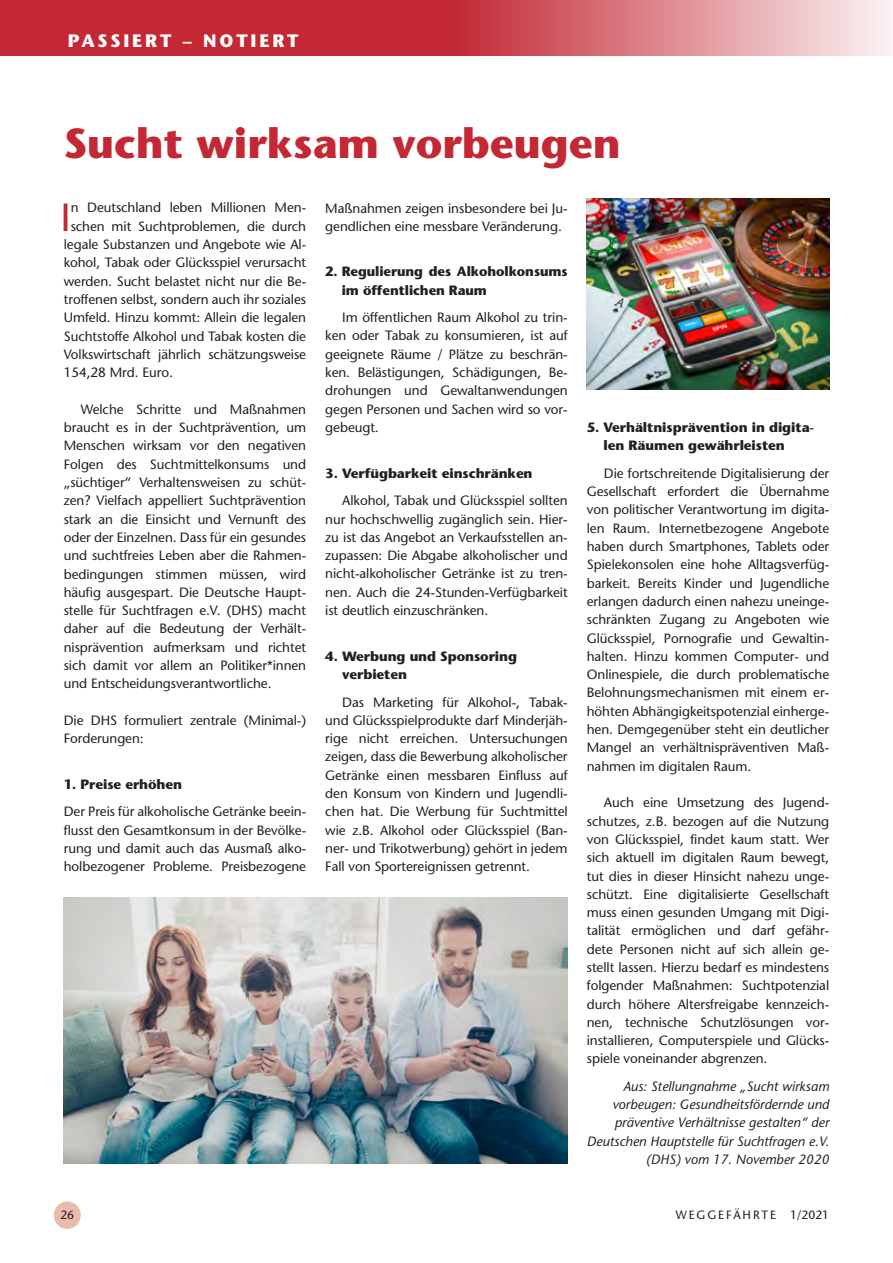
<style>
.page{position:relative;width:893px;height:1263px;background:#fff}
.page>*{position:absolute;margin:0;border:0;box-sizing:border-box;transform-origin:0 0}
._01_Headline{font:700 42px "ITC Stone Sans Pro";color:#c32834}
._02_Grundschrift_Ini{font:500 39.3px "Stone Sans Std";color:#c32834}
.t1{font:700 18px "ITC Stone Sans Pro";letter-spacing:.16em;color:#fff}
._03_Grundschrift_Ein{font:500 13.5px/18.3px "Stone Sans Std";letter-spacing:-.005em;color:#231f20;text-align:justify}
._02_Grundschrift_Ini-2{font:500 13.5px "Stone Sans Std";letter-spacing:-.005em;color:#231f20}
._04_Grundschrift_ohn{font:500 13.5px/18.3px "Stone Sans Std";letter-spacing:-.005em;color:#231f20}
._08_Zwischentitel_sc{font:700 13.5px/18.3px "ITC Stone Sans Pro";letter-spacing:-.005em;color:#231f20}
._06_Quelle{font:italic 500 13.5px/18.3px "Stone Sans Std";color:#231f20;text-align:right}
.t2{font:500 12px "Stone Sans Std";letter-spacing:.16em;color:#231f20}
</style>
<div class="page">
<svg style="left:0;top:0;width:893px;height:56px;background:#d05a63"></svg>
<div style="left:54px;top:1201px;width:27px;height:28px;background:#eabaab;border-radius:50%"></div>
<img style="left:64px;top:897px;width:504px;height:267px">
<img style="left:587px;top:198px;width:242px;height:192px">
<h3 class="t1" style="left:68px;top:30px;width:232px">PASSIERT – NOTIERT</h3>
<p class="_01_Headline" style="left:64px;top:119px;width:559px">Sucht wirksam vorbeugen</p>
<p class="_02_Grundschrift_Ini" style="left:60px;top:194px;width:12px">I</p>
<p class="_02_Grundschrift_Ini-2" style="left:71px;top:200px;width:237px">n Deutschland leben Millionen Men-</p>
<p class="_04_Grundschrift_ohn" style="left:325px;top:199px;width:244px">Maßnahmen zeigen insbesondere bei Ju&shy;gendlichen eine messbare Veränderung.</p>
<p class="_08_Zwischentitel_sc" style="left:342px;top:263px;width:227px;text-indent:-16px">2. Regulierung des Alkoholkonsums im öffentlichen Raum</p>
<p class="_03_Grundschrift_Ein" style="left:325px;top:308px;width:244px;text-indent:17px">Im öffentlichen Raum Alkohol zu trin&shy;ken oder Tabak zu konsumieren, ist auf geeignete Räume / Plätze zu beschrän&shy;ken. Belästigungen, Schädigungen, Be&shy;drohungen und Gewaltanwendungen gegen Personen und Sachen wird so vor&shy;gebeugt.</p>
<p class="_08_Zwischentitel_sc" style="left:325px;top:464px;width:209px">3. Verfügbarkeit einschränken</p>
<p class="_03_Grundschrift_Ein" style="left:325px;top:491px;width:244px;text-indent:17px">Alkohol, Tabak und Glücksspiel sollten nur hochschwellig zugänglich sein. Hier&shy;zu ist das Angebot an Verkaufsstellen an&shy;zupassen: Die Abgabe alkoholischer und nicht-alkoholischer Getränke ist zu tren&shy;nen. Auch die 24-Stunden-Verfügbarkeit ist deutlich einzuschränken.</p>
<p class="_08_Zwischentitel_sc" style="left:342px;top:647px;width:176px;text-indent:-17px">4. Werbung und Sponsoring verbieten</p>
<p class="_03_Grundschrift_Ein" style="left:325px;top:693px;width:244px;text-indent:17px">Das Marketing für Alkohol-, Tabak&shy;und Glücksspielprodukte darf Minderjäh&shy;rige nicht erreichen. Untersuchungen zeigen, dass die Bewerbung alkoholischer Getränke einen messbaren Einfluss auf den Konsum von Kindern und Jugendli&shy;chen hat. Die Werbung für Suchtmittel wie z.B. Alkohol oder Glücksspiel (Ban&shy;ner- und Trikotwerbung) gehört in jedem Fall von Sportereignissen getrennt.</p>
<p class="_02_Grundschrift_Ini-2" style="left:71px;top:218px;width:237px">schen mit Suchtproblemen, die durch</p>
<p class="_02_Grundschrift_Ini-2" style="left:64px;top:236px;width:244px">legale Substanzen und Angebote wie Al-</p>
<p class="_02_Grundschrift_Ini-2" style="left:64px;top:255px;width:244px">kohol, Tabak oder Glücksspiel verursacht</p>
<p class="_02_Grundschrift_Ini-2" style="left:64px;top:273px;width:244px">werden. Sucht belastet nicht nur die Be-</p>
<p class="_02_Grundschrift_Ini-2" style="left:64px;top:291px;width:244px">troffenen selbst, sondern auch ihr soziales</p>
<p class="_02_Grundschrift_Ini-2" style="left:64px;top:309px;width:244px">Umfeld. Hinzu kommt: Allein die legalen</p>
<p class="_02_Grundschrift_Ini-2" style="left:64px;top:328px;width:244px">Suchtstoffe Alkohol und Tabak kosten die</p>
<p class="_02_Grundschrift_Ini-2" style="left:64px;top:346px;width:244px">Volkswirtschaft jährlich schätzungsweise</p>
<p class="_02_Grundschrift_Ini-2" style="left:64px;top:364px;width:111px">154,28 Mrd. Euro.</p>
<p class="_03_Grundschrift_Ein" style="left:64px;top:400px;width:244px;text-indent:17px">Welche Schritte und Maßnahmen braucht es in der Suchtprävention, um Menschen wirksam vor den negativen Folgen des Suchtmittelkonsums und „süchtiger“ Verhaltensweisen zu schüt&shy;zen? Vielfach appelliert Suchtprävention stark an die Einsicht und Vernunft des oder der Einzelnen. Dass für ein gesundes und suchtfreies Leben aber die Rahmen&shy;bedingungen stimmen müssen, wird häufig ausgespart. Die Deutsche Haupt&shy;stelle für Suchtfragen e.V. (DHS) macht daher auf die Bedeutung der Verhält&shy;nisprävention aufmerksam und richtet sich damit vor allem an Politiker*innen und Entscheidungsverantwortliche.</p>
<p class="_04_Grundschrift_ohn" style="left:64px;top:711px;width:244px">Die DHS formuliert zentrale (Minimal-)<br>Forderungen:</p>
<p class="_08_Zwischentitel_sc" style="left:64px;top:775px;width:120px">1. Preise erhöhen</p>
<p class="_04_Grundschrift_ohn" style="left:64px;top:803px;width:244px;text-align:justify">Der Preis für alkoholische Getränke beein&shy;flusst den Gesamtkonsum in der Bevölke&shy;rung und damit auch das Ausmaß alko&shy;holbezogener Probleme. Preisbezogene</p>
<p class="_08_Zwischentitel_sc" style="left:604px;top:418px;width:212px;text-indent:-17px">5. Verhältnisprävention in digita&shy;len Räumen gewährleisten</p>
<p class="_03_Grundschrift_Ein" style="left:587px;top:464px;width:244px;text-indent:17px">Die fortschreitende Digitalisierung der Gesellschaft erfordert die Übernahme von politischer Verantwortung im digita&shy;len Raum. Internetbezogene Angebote haben durch Smartphones, Tablets oder Spielekonsolen eine hohe Alltagsverfüg&shy;barkeit. Bereits Kinder und Jugendliche erlangen dadurch einen nahezu uneinge&shy;schränkten Zugang zu Angeboten wie Glücksspiel, Pornografie und Gewaltin&shy;halten. Hinzu kommen Computer- und Onlinespiele, die durch problematische Belohnungsmechanismen mit einem er&shy;höhten Abhängigkeitspotenzial einherge&shy;hen. Demgegenüber steht ein deutlicher Mangel an verhältnispräventiven Maß&shy;nahmen im digitalen Raum.</p>
<p class="_03_Grundschrift_Ein" style="left:587px;top:793px;width:244px;text-indent:17px">Auch eine Umsetzung des Jugend&shy;schutzes, z.B. bezogen auf die Nutzung von Glücksspiel, findet kaum statt. Wer sich aktuell im digitalen Raum bewegt, tut dies in dieser Hinsicht nahezu unge&shy;schützt. Eine digitalisierte Gesellschaft muss einen gesunden Umgang mit Digi&shy;talität ermöglichen und darf gefähr&shy;dete Personen nicht auf sich allein ge&shy;stellt lassen. Hierzu bedarf es mindestens folgender Maßnahmen: Suchtpotenzial durch höhere Altersfreigabe kennzeich&shy;nen, technische Schutzlösungen vor&shy;installieren, Computerspiele und Glücks&shy;spiele voneinander abgrenzen.</p>
<p class="_06_Quelle" style="left:587px;top:1077px;width:244px">Aus: Stellungnahme „Sucht wirksam vorbeugen: Gesundheitsfördernde und präventive Verhältnisse gestalten“ der Deutschen Hauptstelle für Suchtfragen e.V. (DHS) vom 17. November 2020</p>
<p class="t2" style="left:60px;top:1207px;width:15px">26</p>
<p class="t2" style="left:676px;top:1207px;width:155px">WEGGEFÄHRTE 1/2021</p>
</div>
